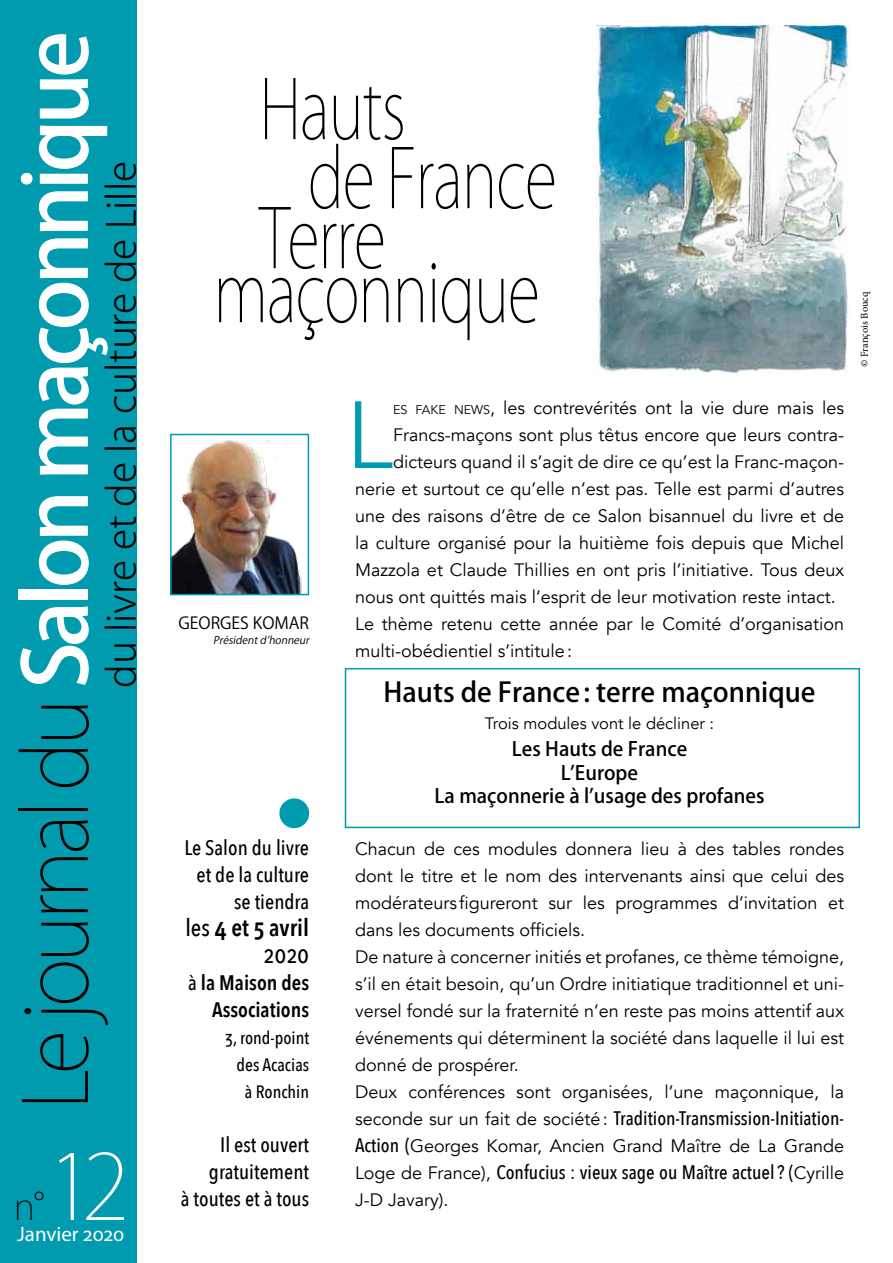
<style>
.page{position:relative;width:893px;height:1263px;background:#fff}
.page>*{position:absolute;margin:0;border:0;box-sizing:border-box;transform-origin:0 0}
.t1{font:300 94.2px "Avenir";color:#009baf}
.t2{font:200 90px "Koz Go Pr 6 N";color:#fff}
.t3{font:500 87px "Koz Go Pr 6 N";letter-spacing:-.06em;color:#fff}
.t4{font:200 81px/69px "Koz Go Pr 6 N";letter-spacing:-.02em;color:#000;scale:.74 1}
.t5{font:300 39px "Koz Go Pr 6 N";color:#000}
.t6{font:200 36px "Koz Go Pr 6 N";color:#000}
.t7{font:500 27px "Koz Go Pr 6 N";color:#000}
.t8{font:600 24px/27px "Avenir Next Condensed";color:#000;text-align:right}
.t9{font:500 21px/27px "Avenir Next Condensed";color:#000;text-align:right}
.t10{font:600 21px/27px "Avenir Next Condensed";color:#000;text-align:right}
.t11{font:21px "Myriad Pro";color:#fff}
.t12{font:500 19.5px "Avenir Next Condensed";color:#000}
.t13{font:500 19.5px/23.4px "Koz Go Pr 6 N";color:#000;text-align:center}
.t14{font:18px/27px "Avenir";color:#000}
.t15{font:500 18px/27px "Avenir Next Condensed";color:#000;text-align:right}
.t16{font:16.5px "Avenir";color:#000}
.t17{font:16.5px "Koz Go Pr 6 N";color:#000}
.t18{font:italic 10.5px "Koz Go Pr 6 N";color:#000}
.t19{font:10.5px "Minion Pro";letter-spacing:-.005em;color:#000}
.s1{font-weight:200;color:#000}
.s2{font-weight:500}
.s3{font-size:12.6px}
.s4{font-family:"Avenir";font-weight:400;font-size:18px}
.s5{font-family:"Avenir Next Condensed";font-weight:500;font-size:19.5px}
</style>
<div class="page">
<div style="left:0;top:0;width:136px;height:1263px;background:#009baf"></div>
<img style="left:596px;top:26px;width:253px;height:347px">
<img style="left:173px;top:440px;width:130px;height:152px">
<div style="left:170px;top:434px;width:139px;height:161px;border:2px solid #009baf"></div>
<div style="left:279px;top:798px;width:30px;height:30px;background:#009baf;border-radius:50%"></div>
<div style="left:345px;top:668px;width:515px;height:160px;border:2px solid #009baf"></div>
<h3 class="t3" style="left:7px;top:1110px;width:1080px;rotate:-90deg"><span class="s1">Le journal du</span> Salon maçonnique</h3>
<h3 class="t5" style="left:99px;top:688px;width:528px;rotate:-90deg">du livre et de la culture de Lille</h3>
<h2 class="t2" style="left:47px;top:1136px;width:84px">12</h2>
<h3 class="t6" style="left:14px;top:1186px;width:56px">n°</h3>
<p class="t11" style="left:17px;top:1221px;width:109px">Janvier 2020</p>
<h3 class="t4" style="left:308px;top:77px;width:338px;text-indent:-48px">Hauts<br>de France</h3>
<h3 class="t4" style="left:259px;top:206px;width:173px">Terre</h3>
<h3 class="t4" style="left:213px;top:260px;width:443px">maçonnique</h3>
<p class="t17" style="left:179px;top:614px;width:132px">GEORGES KOMAR</p>
<p class="t18" style="left:213px;top:634px;width:101px">Présidentd’honneur</p>
<p class="t9" style="left:184px;top:834px;width:126px">Le Salon du livre et de la culture se tiendra</p>
<h3 class="t8" style="left:185px;top:913px;width:125px"><span class="s2">les</span> 4 et 5 avril<br><span class="s2">2020</span></h3>
<p class="t10" style="left:188px;top:969px;width:123px"><span class="s2">à</span> la Maison des<br>Associations</p>
<p class="t15" style="left:225px;top:1024px;width:85px">3, rond-point des Acacias à Ronchin</p>
<p class="t9" style="left:181px;top:1131px;width:130px">Il est ouvert gratuitement<br>à toutes et à tous</p>
<h1 class="t1" style="left:346px;top:380px;width:49px">L</h1>
<p class="t14" style="left:393px;top:395px;width:452px"><span class="s3">ES FAKE NEWS</span>, les contrevérités ont la vie dure mais les</p>
<p class="t14" style="left:393px;top:422px;width:452px">Francs-maçons sont plus têtus encore que leurs contra-</p>
<p class="t14" style="left:393px;top:449px;width:452px">dicteurs quand il s’agit de dire ce qu’est la Franc-maçon-</p>
<p class="t14" style="left:355px;top:476px;width:490px">nerie et surtout ce qu’elle n’est pas. Telle est parmi d’autres</p>
<p class="t14" style="left:355px;top:503px;width:491px">une des raisons d’être de ce Salon bisannuel du livre et de</p>
<p class="t14" style="left:355px;top:530px;width:490px">la culture organisé pour la huitième fois depuis que Michel</p>
<p class="t14" style="left:355px;top:557px;width:490px">Mazzola et Claude Thillies en ont pris l’initiative. Tous deux</p>
<p class="t14" style="left:355px;top:584px;width:482px">nous ont quittés mais l’esprit de leur motivation reste intact.</p>
<p class="t14" style="left:355px;top:611px;width:490px">Le thème retenu cette année par le Comité d’organisation</p>
<p class="t14" style="left:355px;top:638px;width:219px">multi-obédientiel s’intitule:</p>
<h3 class="t7" style="left:384px;top:677px;width:433px">Hauts de France: terre maçonnique</h3>
<p class="t16" style="left:485px;top:713px;width:231px">Trois modules vont le décliner :</p>
<p class="t13" style="left:435px;top:738px;width:331px">Les Hauts de France<br>L’Europe<br>La maçonnerie à l’usage des profanes</p>
<p class="t14" style="left:355px;top:836px;width:490px">Chacun de ces modules donnera lieu à des tables rondes dont le titre et le nom des intervenants ainsi que celui des modérateurs figureront sur les programmes d’invitation et dans les documents officiels.<br>De nature à concerner initiés et profanes, ce thème témoigne, s’il en était besoin, qu’un Ordre initiatique traditionnel et uni&shy;versel fondé sur la fraternité n’en reste pas moins attentif aux événements qui déterminent la société dans laquelle il lui est donné de prospérer.<br>Deux conférences sont organisées, l’une maçonnique, la</p>
<p class="t12" style="left:355px;top:1106px;width:490px"><span class="s4">seconde sur un fait de société:</span> Tradition-Transmission-Initiation-</p>
<p class="t14" style="left:355px;top:1133px;width:491px"><span class="s5">Action (</span>Georges Komar, Ancien Grand Maître de La Grande</p>
<p class="t12" style="left:355px;top:1160px;width:490px"><span class="s4">Loge de France),</span> Confucius : vieux sage ou Maître actuel? (<span class="s4">Cyrille</span></p>
<p class="t14" style="left:355px;top:1187px;width:95px">J-D Javary).</p>
<p class="t19" style="left:857px;top:367px;width:76px;rotate:-90deg">© François Boucq</p>
</div>
